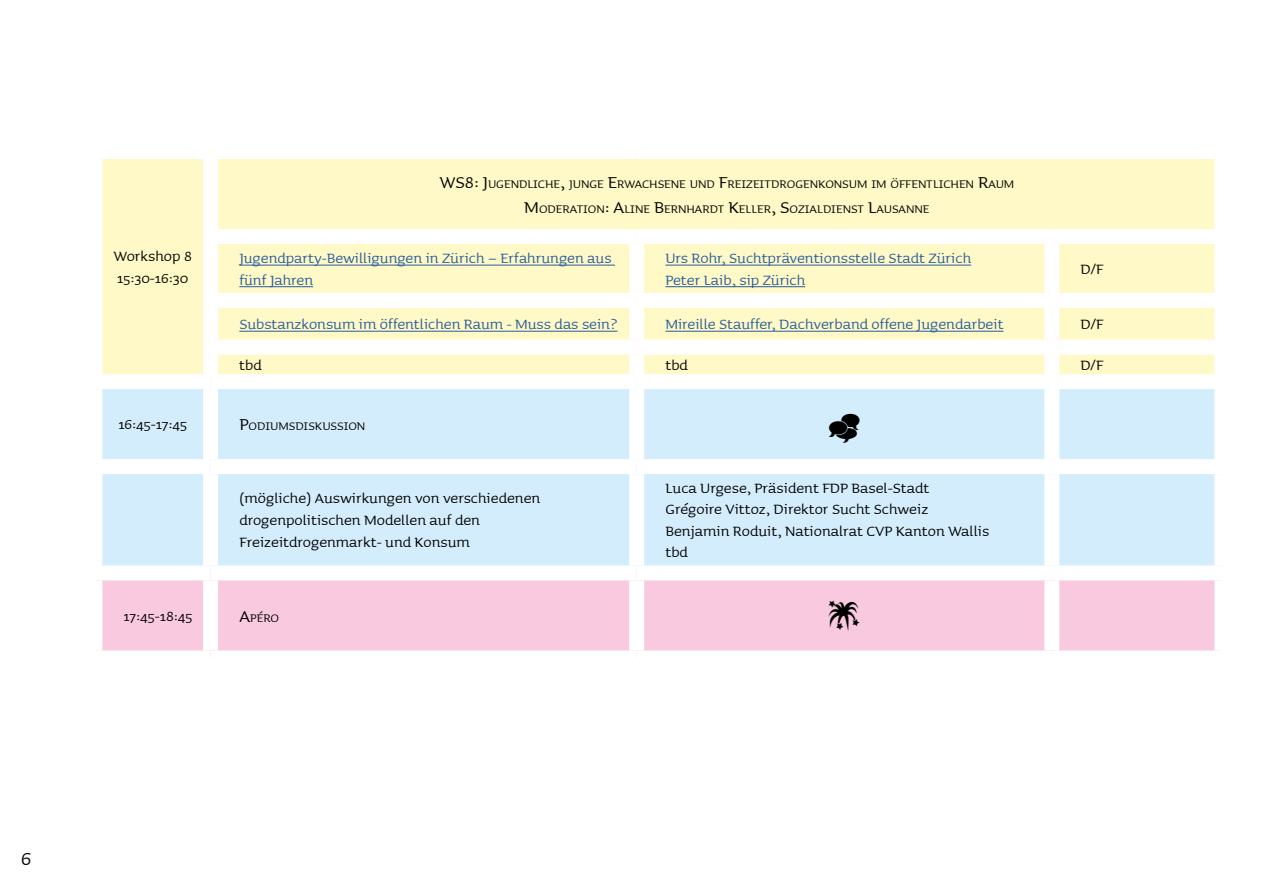
<style>
.page{position:relative;width:1263px;height:893px;background:#fff}
.page>*{position:absolute;margin:0;border:0;box-sizing:border-box;transform-origin:0 0}
.t1{font:24px "Sauna";color:#000}
.t2{font:18px/21.6px "Sauna";color:#000}
.t3{font:18px/21.6px "Sauna";color:#275b9b}
.t4{font:18px "Sauna";color:#000}
.t5{font:14.7px/25.2px "Sauna";color:#000;text-align:center}
.s1{font-size:21px}
</style>
<div class="page">
<div style="left:102px;top:159px;width:1112px;height:215px;background:#fff9c7"></div>
<div style="left:102px;top:389px;width:1112px;height:176px;background:#d4edfc"></div>
<div style="left:102px;top:580px;width:1112px;height:70px;background:#f8c9df"></div>
<div style="left:203px;top:159px;width:15px;height:70px;background:#fff"></div>
<div style="left:203px;top:229px;width:434px;height:15px;background:#fff"></div>
<div style="left:203px;top:244px;width:15px;height:49px;background:#fff"></div>
<div style="left:637px;top:229px;width:415px;height:15px;background:#fff"></div>
<div style="left:629px;top:244px;width:15px;height:49px;background:#fff"></div>
<div style="left:1052px;top:229px;width:177px;height:15px;background:#fff"></div>
<div style="left:1044px;top:244px;width:15px;height:49px;background:#fff"></div>
<div style="left:203px;top:293px;width:434px;height:15px;background:#fff"></div>
<div style="left:203px;top:308px;width:15px;height:32px;background:#fff"></div>
<div style="left:637px;top:293px;width:415px;height:15px;background:#fff"></div>
<div style="left:629px;top:308px;width:15px;height:32px;background:#fff"></div>
<div style="left:1052px;top:293px;width:177px;height:15px;background:#fff"></div>
<div style="left:1044px;top:308px;width:15px;height:32px;background:#fff"></div>
<div style="left:203px;top:340px;width:434px;height:15px;background:#fff"></div>
<div style="left:203px;top:355px;width:15px;height:19px;background:#fff"></div>
<div style="left:637px;top:340px;width:415px;height:15px;background:#fff"></div>
<div style="left:629px;top:355px;width:15px;height:19px;background:#fff"></div>
<div style="left:1052px;top:340px;width:177px;height:15px;background:#fff"></div>
<div style="left:1044px;top:355px;width:15px;height:19px;background:#fff"></div>
<div style="left:203px;top:389px;width:15px;height:70px;background:#fff"></div>
<div style="left:629px;top:389px;width:15px;height:70px;background:#fff"></div>
<div style="left:1044px;top:389px;width:15px;height:70px;background:#fff"></div>
<div style="left:87px;top:459px;width:124px;height:15px;background:#fff"></div>
<div style="left:211px;top:459px;width:426px;height:15px;background:#fff"></div>
<div style="left:203px;top:474px;width:15px;height:91px;background:#fff"></div>
<div style="left:637px;top:459px;width:415px;height:15px;background:#fff"></div>
<div style="left:629px;top:474px;width:15px;height:91px;background:#fff"></div>
<div style="left:1052px;top:459px;width:177px;height:15px;background:#fff"></div>
<div style="left:1044px;top:474px;width:15px;height:91px;background:#fff"></div>
<div style="left:203px;top:580px;width:15px;height:70px;background:#fff"></div>
<div style="left:629px;top:580px;width:15px;height:70px;background:#fff"></div>
<div style="left:1044px;top:580px;width:15px;height:70px;background:#fff"></div>
<hr style="left:239px;top:265px;width:376px;height:1px;background:#275b9b">
<hr style="left:239px;top:286px;width:74px;height:1px;background:#275b9b">
<hr style="left:665px;top:265px;width:306px;height:1px;background:#275b9b">
<hr style="left:665px;top:286px;width:140px;height:1px;background:#275b9b">
<hr style="left:239px;top:331px;width:378px;height:1px;background:#275b9b">
<hr style="left:665px;top:331px;width:338px;height:1px;background:#275b9b">
<svg style="left:829px;top:413px;width:31px;height:29px"></svg>
<svg style="left:829px;top:600px;width:31px;height:31px"></svg>
<p class="t2" style="left:114px;top:244px;width:80px">Workshop 8<br>15:30-16:30</p>
<p class="t5" style="left:439px;top:170px;width:576px"><span class="s1">WS8: J</span>ugendliche<span class="s1">,</span> junge <span class="s1">E</span>rwachsene und <span class="s1">F</span>reizeitdrogenkonsum im öffentlichen <span class="s1">R</span>aum<br><span class="s1">M</span>oderation<span class="s1">: A</span>line <span class="s1">B</span>ernhardt <span class="s1">K</span>eller<span class="s1">, S</span>ozialdienst <span class="s1">L</span>ausanne</p>
<p class="t3" style="left:239px;top:246px;width:374px">Jugendparty-Bewilligungen in Zürich – Erfahrungen aus fünf Jahren</p>
<p class="t3" style="left:665px;top:246px;width:307px">Urs Rohr, Suchtpräventionsstelle Stadt Zürich<br>Peter Laib, sip Zürich</p>
<p class="t2" style="left:1081px;top:257px;width:25px">D/F</p>
<p class="t3" style="left:239px;top:312px;width:380px">Substanzkonsum im öffentlichen Raum - Muss das sein?</p>
<p class="t3" style="left:665px;top:312px;width:340px">Mireille Stauffer, Dachverband offene Jugendarbeit</p>
<p class="t2" style="left:1081px;top:312px;width:25px">D/F</p>
<p class="t2" style="left:239px;top:353px;width:24px">tbd</p>
<p class="t2" style="left:665px;top:353px;width:24px">tbd</p>
<p class="t2" style="left:1080px;top:353px;width:25px">D/F</p>
<p class="t4" style="left:118px;top:413px;width:70px">16:45-17:45</p>
<p class="t5" style="left:239px;top:413px;width:127px"><span class="s1">P</span>odiumsdiskussion</p>
<p class="t2" style="left:239px;top:487px;width:302px">(mögliche) Auswirkungen von verschiedenen drogenpolitischen Modellen auf den<br>Freizeitdrogenmarkt- und Konsum</p>
<p class="t2" style="left:665px;top:476px;width:325px">Luca Urgese, Präsident FDP Basel-Stadt Grégoire Vittoz, Direktor Sucht Schweiz Benjamin Roduit, Nationalrat CVP Kanton Wallis tbd</p>
<p class="t4" style="left:124px;top:604px;width:70px">17:45-18:45</p>
<p class="t5" style="left:239px;top:604px;width:41px"><span class="s1">A</span>péro</p>
<h1 class="t1" style="left:21px;top:843px;width:12px">6</h1>
</div>
